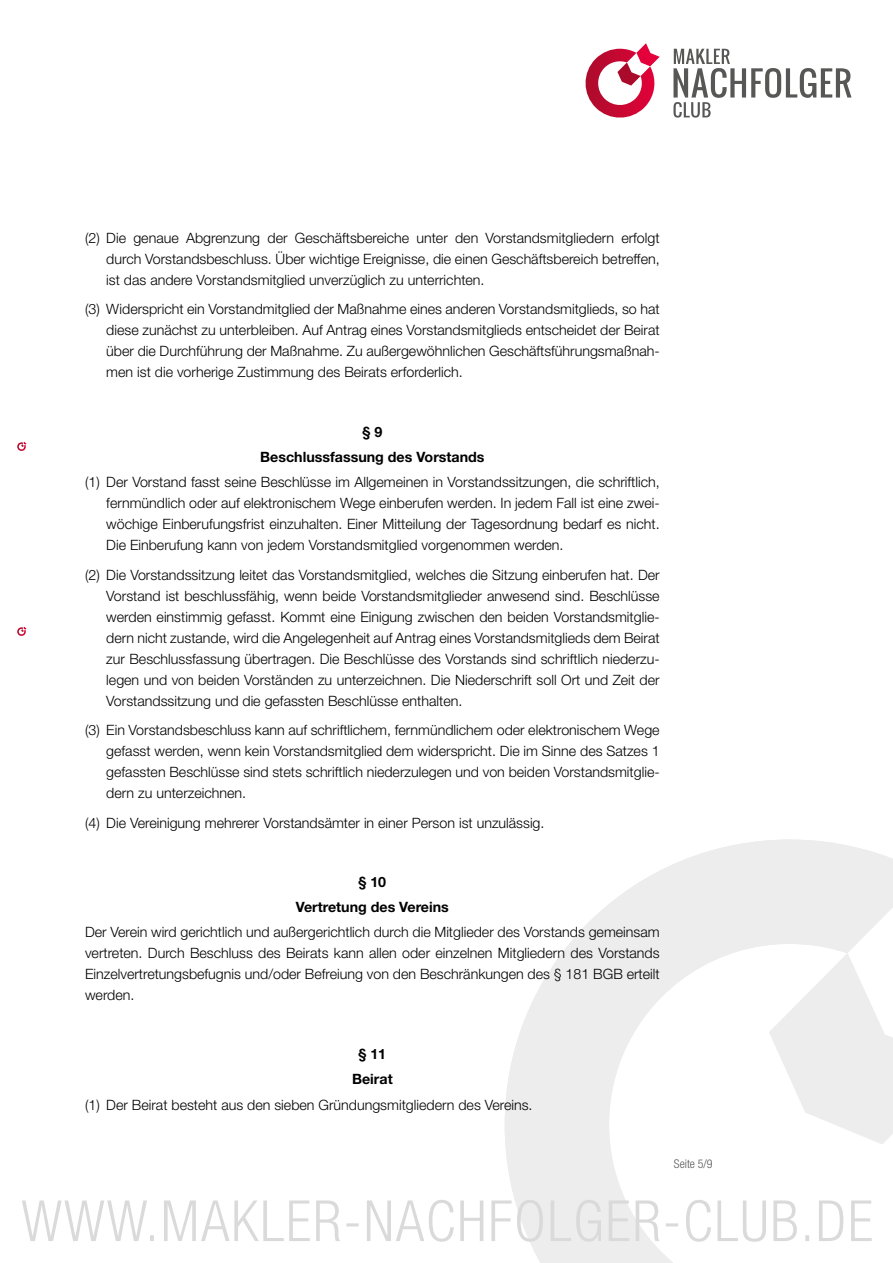
<style>
.page{position:relative;width:893px;height:1263px;background:#fff}
.page>*{position:absolute;margin:0;border:0;box-sizing:border-box;transform-origin:0 0}
.t1{font:300 14.25px/21px "Helvetica Neue";color:#000;text-align:justify}
.t2{font:700 14.25px/25.2px "Helvetica Neue";color:#000;text-align:center}
.t3{font:300 condensed 12px "Helvetica Neue";color:#575756}
</style>
<div class="page">
<div style="left:502px;top:839px;width:391px;height:424px;background:linear-gradient(to right,#f5f5f5,#f8f8f8)"></div>
<svg style="left:769px;top:953px;width:124px;height:191px"></svg>
<svg style="left:17px;top:442px;width:9px;height:9px"></svg>
<svg style="left:17px;top:627px;width:9px;height:9px"></svg>
<svg style="left:22px;top:1200px;width:850px;height:42px"></svg>
<svg style="left:585px;top:43px;width:75px;height:75px"></svg>
<svg style="left:673px;top:49px;width:178px;height:69px"></svg>
<p class="t1" style="left:106px;top:227px;width:555px;text-indent:-21px">(2) Die genaue Abgrenzung der Geschäftsbereiche unter den Vorstandsmitgliedern erfolgt durch Vorstandsbeschluss. Über wichtige Ereignisse, die einen Geschäftsbereich betreffen, ist das andere Vorstandsmitglied unverzüglich zu unterrichten.</p>
<p class="t1" style="left:106px;top:299px;width:555px;text-indent:-21px">(3) Widerspricht ein Vorstandmitglied der Maßnahme eines anderen Vorstandsmitglieds, so hat diese zunächst zu unterbleiben. Auf Antrag eines Vorstandsmitglieds entscheidet der Beirat über die Durchführung der Maßnahme. Zu außergewöhnlichen Geschäftsführungsmaßnah&shy;men ist die vorherige Zustimmung des Beirats erforderlich.</p>
<p class="t2" style="left:260px;top:418px;width:226px">§ 9<br>Beschlussfassung des Vorstands</p>
<p class="t1" style="left:106px;top:471px;width:555px;text-indent:-21px">(1) Der Vorstand fasst seine Beschlüsse im Allgemeinen in Vorstandssitzungen, die schriftlich, fernmündlich oder auf elektronischem Wege einberufen werden. In jedem Fall ist eine zwei&shy;wöchige Einberufungsfrist einzuhalten. Einer Mitteilung der Tagesordnung bedarf es nicht.<br>Die Einberufung kann von jedem Vorstandsmitglied vorgenommen werden.</p>
<p class="t1" style="left:106px;top:564px;width:555px;text-indent:-21px">(2) Die Vorstandssitzung leitet das Vorstandsmitglied, welches die Sitzung einberufen hat. Der Vorstand ist beschlussfähig, wenn beide Vorstandsmitglieder anwesend sind. Beschlüsse werden einstimmig gefasst. Kommt eine Einigung zwischen den beiden Vorstandsmitglie&shy;dern nicht zustande, wird die Angelegenheit auf Antrag eines Vorstandsmitglieds dem Beirat zur Beschlussfassung übertragen. Die Beschlüsse des Vorstands sind schriftlich niederzu&shy;legen und von beiden Vorständen zu unterzeichnen. Die Niederschrift soll Ort und Zeit der Vorstandssitzung und die gefassten Beschlüsse enthalten.</p>
<p class="t1" style="left:106px;top:719px;width:555px;text-indent:-21px">(3) Ein Vorstandsbeschluss kann auf schriftlichem, fernmündlichem oder elektronischem Wege gefasst werden, wenn kein Vorstandsmitglied dem widerspricht. Die im Sinne des Satzes 1 gefassten Beschlüsse sind stets schriftlich niederzulegen und von beiden Vorstandsmitglie&shy;dern zu unterzeichnen.</p>
<p class="t1" style="left:85px;top:812px;width:461px">(4) Die Vereinigung mehrerer Vorstandsämter in einer Person ist unzulässig.</p>
<p class="t2" style="left:296px;top:869px;width:155px">§ 10<br>Vertretung des Vereins</p>
<p class="t1" style="left:85px;top:921px;width:576px">Der Verein wird gerichtlich und außergerichtlich durch die Mitglieder des Vorstands gemeinsam vertreten. Durch Beschluss des Beirats kann allen oder einzelnen Mitgliedern des Vorstands Einzelvertretungsbefugnis und/oder Befreiung von den Beschränkungen des § 181 BGB erteilt werden.</p>
<p class="t2" style="left:352px;top:1041px;width:42px">§ 11<br>Beirat</p>
<p class="t1" style="left:85px;top:1094px;width:449px">(1) Der Beirat besteht aus den sieben Gründungsmitgliedern des Vereins.</p>
<p class="t3" style="left:674px;top:1157px;width:40px">Seite 5/9</p>
</div>
